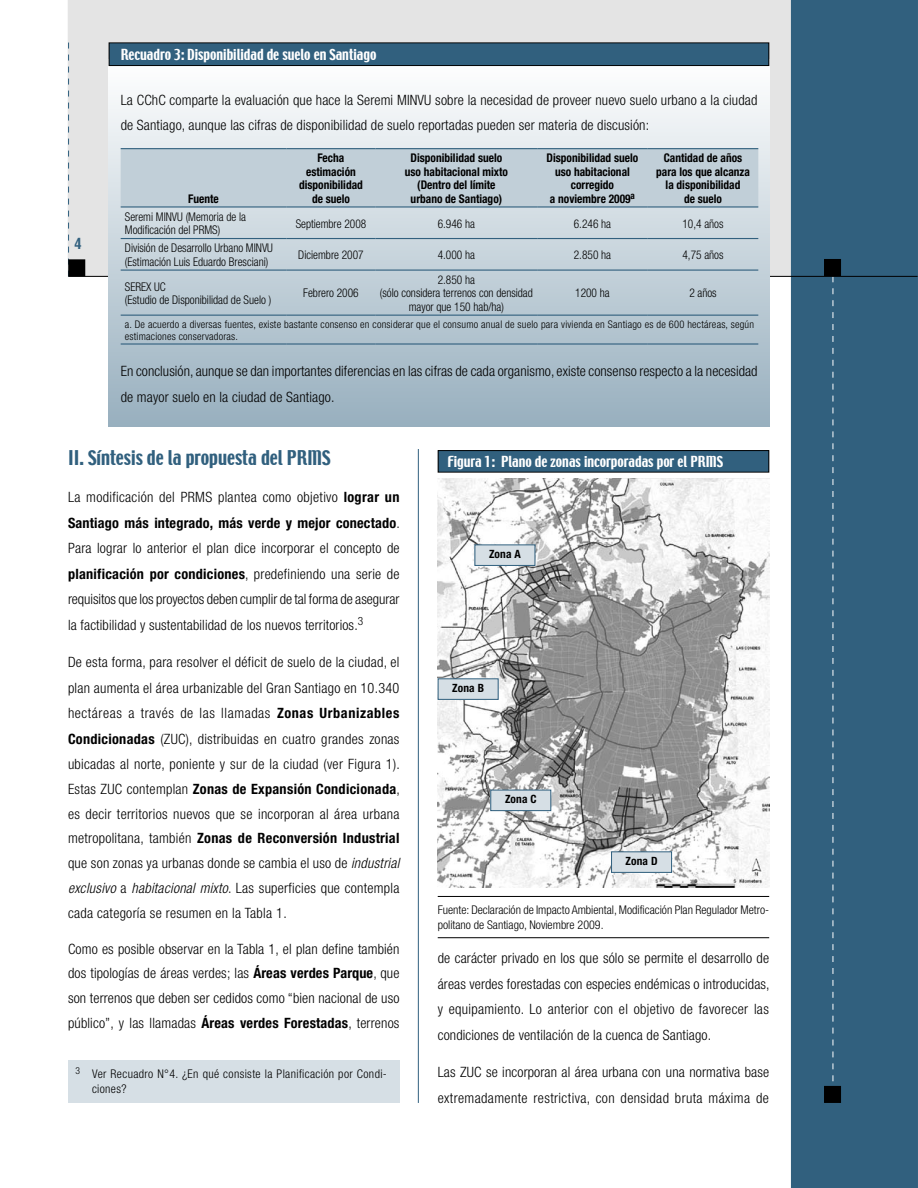
<style>
.page{position:relative;width:918px;height:1188px;background:#fff}
.page>*{position:absolute;margin:0;border:0;box-sizing:border-box;transform-origin:0 0}
.t1{font:18px "Techno";color:#31607e}
.t2{font:300 condensed 14.25px/25.5px "Helvetica Neue";letter-spacing:.01em;color:#000;text-align:justify}
.t3{font:300 condensed 14.25px/25.5px "Helvetica Neue";letter-spacing:.03em;color:#000}
.t4{font:13.5px "Techno";color:#fff}
.t5{font:300 condensed 12px/13.5px "Helvetica Neue";color:#000;scale:.95 1}
.t6{font:700 condensed 12px/13.5px "Helvetica Neue";color:#000;text-align:center;scale:.95 1}
.t7{font:300 condensed 12px/15px "Helvetica Neue";color:#000}
.t8{font:300 condensed 12px/15px "Helvetica Neue";letter-spacing:.03em;color:#000}
.t9{font:700 condensed 11.4px "Helvetica Neue";letter-spacing:.01em;color:#000}
.t10{font:300 condensed 10.5px/12px "Helvetica Neue";letter-spacing:.02em;color:#000}
.s1{font-weight:700}
.s2{font-style:italic}
</style>
<div class="page">
<div style="left:68px;top:0;width:723px;height:276px;background:#e4e4e4"></div>
<div style="left:791px;top:0;width:126px;height:1188px;background:#31607e"></div>
<hr style="left:418px;top:332px;width:1px;height:771px;background:#31607e">
<svg style="left:68px;top:43px;width:1px;height:216px"></svg>
<div style="left:69px;top:260px;width:16px;height:16px;background:#000"></div>
<div style="left:68px;top:259px;width:17px;height:17px;border:2px solid #000"></div>
<svg style="left:833px;top:277px;width:1px;height:809px"></svg>
<hr style="left:68px;top:276px;width:850px;height:1px;background:#000">
<div style="left:825px;top:260px;width:15px;height:15px;background:#000"></div>
<div style="left:824px;top:259px;width:17px;height:17px;border:2px solid #000"></div>
<div style="left:825px;top:1087px;width:15px;height:15px;background:#000"></div>
<div style="left:824px;top:1086px;width:17px;height:17px;border:2px solid #000"></div>
<svg style="left:917px;top:0;width:1px;height:1188px"></svg>
<div style="left:409px;top:318px;width:20px;height:131px;background:#fff"></div>
<div style="left:68px;top:1060px;width:332px;height:43px;background:#d6dfe5"></div>
<div style="left:109px;top:60px;width:660px;height:366px;background:linear-gradient(to bottom,#fff,#98afbe)"></div>
<div style="left:109px;top:43px;width:660px;height:23px;background:#31607e"></div>
<div style="left:109px;top:43px;width:660px;height:23px;border:1px solid #000"></div>
<div style="left:121px;top:149px;width:637px;height:57px;background:#c1cfd8"></div>
<hr style="left:121px;top:148px;width:165px;height:1px;background:#31607e">
<hr style="left:286px;top:148px;width:90px;height:1px;background:#31607e">
<hr style="left:376px;top:148px;width:161px;height:1px;background:#31607e">
<hr style="left:537px;top:148px;width:111px;height:1px;background:#31607e">
<hr style="left:648px;top:148px;width:110px;height:1px;background:#31607e">
<hr style="left:121px;top:206px;width:165px;height:2px;background:#31607e">
<hr style="left:286px;top:206px;width:90px;height:2px;background:#31607e">
<hr style="left:376px;top:206px;width:161px;height:2px;background:#31607e">
<hr style="left:537px;top:206px;width:111px;height:2px;background:#31607e">
<hr style="left:648px;top:206px;width:110px;height:2px;background:#31607e">
<hr style="left:121px;top:238px;width:165px;height:1px;background:#31607e">
<hr style="left:286px;top:238px;width:90px;height:1px;background:#31607e">
<hr style="left:376px;top:238px;width:161px;height:1px;background:#31607e">
<hr style="left:537px;top:238px;width:111px;height:1px;background:#31607e">
<hr style="left:648px;top:238px;width:110px;height:1px;background:#31607e">
<hr style="left:121px;top:270px;width:165px;height:1px;background:#31607e">
<hr style="left:286px;top:270px;width:90px;height:1px;background:#31607e">
<hr style="left:376px;top:270px;width:161px;height:1px;background:#31607e">
<hr style="left:537px;top:270px;width:111px;height:1px;background:#31607e">
<hr style="left:648px;top:270px;width:110px;height:1px;background:#31607e">
<hr style="left:121px;top:315px;width:165px;height:1px;background:#31607e">
<hr style="left:286px;top:315px;width:90px;height:1px;background:#31607e">
<hr style="left:376px;top:315px;width:161px;height:1px;background:#31607e">
<hr style="left:537px;top:315px;width:111px;height:1px;background:#31607e">
<hr style="left:648px;top:315px;width:110px;height:1px;background:#31607e">
<hr style="left:121px;top:343px;width:165px;height:2px;background:#31607e">
<hr style="left:286px;top:343px;width:90px;height:2px;background:#31607e">
<hr style="left:376px;top:343px;width:161px;height:2px;background:#31607e">
<hr style="left:537px;top:343px;width:111px;height:2px;background:#31607e">
<hr style="left:648px;top:343px;width:110px;height:2px;background:#31607e">
<div style="left:438px;top:451px;width:331px;height:21px;background:#31607e"></div>
<div style="left:438px;top:450px;width:331px;height:23px;border:1px solid #000"></div>
<img style="left:438px;top:479px;width:331px;height:408px">
<div style="left:475px;top:545px;width:60px;height:20px;background:#d6dfe5"></div>
<div style="left:475px;top:544px;width:60px;height:22px;border:1px solid #31607e"></div>
<div style="left:438px;top:679px;width:60px;height:20px;background:#d6dfe5"></div>
<div style="left:438px;top:678px;width:61px;height:22px;border:1px solid #31607e"></div>
<div style="left:491px;top:790px;width:60px;height:21px;background:#d6dfe5"></div>
<div style="left:490px;top:790px;width:61px;height:21px;border:1px solid #31607e"></div>
<div style="left:612px;top:852px;width:60px;height:20px;background:#d6dfe5"></div>
<div style="left:611px;top:851px;width:61px;height:22px;border:1px solid #31607e"></div>
<hr style="left:438px;top:896px;width:331px;height:1px;background:#000">
<hr style="left:438px;top:937px;width:331px;height:1px;background:#000">
<svg style="left:75px;top:238px;width:6px;height:11px"></svg>
<p class="t4" style="left:121px;top:45px;width:257px">Recuadro 3: Disponibilidad de suelo en Santiago</p>
<p class="t2" style="left:121px;top:87px;width:638px">La CChC comparte la evaluación que hace la Seremi MINVU sobre la necesidad de proveer nuevo suelo urbano a la ciudad de Santiago, aunque las cifras de disponibilidad de suelo reportadas pueden ser materia de discusión:</p>
<p class="t6" style="left:188px;top:192px;width:34px">Fuente</p>
<p class="t6" style="left:299px;top:151px;width:69px">Fecha estimación disponibilidad de suelo</p>
<p class="t6" style="left:405px;top:151px;width:110px">Disponibilidad suelo uso habitacional mixto (Dentro del límite urbano de Santiago)</p>
<p class="t6" style="left:547px;top:151px;width:98px">Disponibilidad suelo uso habitacional corregido<br>a noviembre 2009<sup>a</sup></p>
<p class="t6" style="left:656px;top:151px;width:100px">Cantidad de años para los que alcanza la disponibilidad<br>de suelo</p>
<p class="t5" style="left:125px;top:210px;width:129px">Seremi MINVU (Memoria de la<br>Modificación del PRMS)</p>
<p class="t5" style="left:296px;top:216px;width:76px">Septiembre 2008</p>
<p class="t5" style="left:438px;top:216px;width:41px">6.946 ha</p>
<p class="t5" style="left:574px;top:216px;width:41px">6.246 ha</p>
<p class="t5" style="left:682px;top:216px;width:45px">10,4 años</p>
<p class="t5" style="left:125px;top:241px;width:157px">División de Desarrollo Urbano MINVU (Estimación Luis Eduardo Bresciani)</p>
<p class="t5" style="left:298px;top:248px;width:70px">Diciembre 2007</p>
<p class="t5" style="left:438px;top:248px;width:41px">4.000 ha</p>
<p class="t5" style="left:574px;top:248px;width:41px">2.850 ha</p>
<p class="t5" style="left:682px;top:248px;width:45px">4,75 años</p>
<p class="t5" style="left:125px;top:280px;width:156px">SEREX UC<br>(Estudio de Disponibilidad de Suelo )</p>
<p class="t5" style="left:303px;top:286px;width:60px">Febrero 2006</p>
<p class="t5" style="left:380px;top:273px;width:163px;text-align:center">2.850 ha<br>(sólo considera terrenos con densidad mayor que 150 hab/ha)</p>
<p class="t5" style="left:575px;top:286px;width:38px">1200 ha</p>
<p class="t5" style="left:689px;top:286px;width:30px">2 años</p>
<p class="t10" style="left:125px;top:318px;width:631px">a. De acuerdo a diversas fuentes, existe bastante consenso en considerar que el consumo anual de suelo para vivienda en Santiago es de 600 hectáreas, según estimaciones conservadoras.</p>
<p class="t2" style="left:121px;top:358px;width:638px">En conclusión, aunque se dan importantes diferencias en las cifras de cada organismo, existe consenso respecto a la necesidad de mayor suelo en la ciudad de Santiago.</p>
<p class="t1" style="left:68px;top:445px;width:264px">II. Síntesis de la propuesta del PRMS</p>
<p class="t2" style="left:68px;top:484px;width:334px">La modificación del PRMS plantea como objetivo <span class="s1">lograr un Santiago más integrado, más verde y mejor conectado</span>.<br>Para lograr lo anterior el plan dice incorporar el concepto de <span class="s1">planificación por condiciones</span>, predefiniendo una serie de requisitos que los proyectos deben cumplir de tal forma de asegurar la factibilidad y sustentabilidad de los nuevos territorios.</p>
<p class="t2" style="left:68px;top:649px;width:333px">De esta forma, para resolver el déficit de suelo de la ciudad, el plan aumenta el área urbanizable del Gran Santiago en 10.340 hectáreas a través de las llamadas <span class="s1">Zonas Urbanizables Condicionadas</span> (ZUC), distribuidas en cuatro grandes zonas ubicadas al norte, poniente y sur de la ciudad (ver Figura 1).<br>Estas ZUC contemplan <span class="s1">Zonas de Expansión Condicionada</span>, es decir territorios nuevos que se incorporan al área urbana metropolitana, también <span class="s1">Zonas de Reconversión Industrial </span>que son zonas ya urbanas donde se cambia el uso de <span class="s2">industrial exclusivo</span> a <span class="s2">habitacional mixto</span>. Las superficies que contempla cada categoría se resumen en la Tabla 1.</p>
<p class="t2" style="left:68px;top:936px;width:333px;line-height:24.8px">Como es posible observar en la Tabla 1, el plan define también dos tipologías de áreas verdes; las <span class="s1">Áreas verdes Parque</span>, que son terrenos que deben ser cedidos como “bien nacional de uso público”, y las llamadas <span class="s1">Áreas verdes Forestadas</span>, terrenos</p>
<p class="t8" style="left:92px;top:1066px;width:296px;text-indent:-16px"><sup>3</sup> Ver Recuadro N°4. ¿En qué consiste la Planificación por Condi&shy;ciones?</p>
<p class="t4" style="left:447px;top:453px;width:277px">Figura 1: Plano de zonas incorporadas por el PRMS</p>
<p class="t9" style="left:489px;top:547px;width:33px">Zona A</p>
<p class="t9" style="left:452px;top:681px;width:33px">Zona B</p>
<p class="t9" style="left:505px;top:792px;width:33px">Zona C</p>
<p class="t9" style="left:626px;top:854px;width:33px">Zona D</p>
<p class="t7" style="left:438px;top:902px;width:333px">Fuente: Declaración de Impacto Ambiental, Modificación Plan Regulador Metro&shy;politano de Santiago, Noviembre 2009.</p>
<p class="t2" style="left:438px;top:945px;width:333px">de carácter privado en los que sólo se permite el desarrollo de áreas verdes forestadas con especies endémicas o introducidas, y equipamiento. Lo anterior con el objetivo de favorecer las condiciones de ventilación de la cuenca de Santiago.</p>
<p class="t3" style="left:438px;top:1059px;width:333px">Las ZUC se incorporan al área urbana con una normativa base extremadamente restrictiva, con densidad bruta máxima de</p>
</div>
